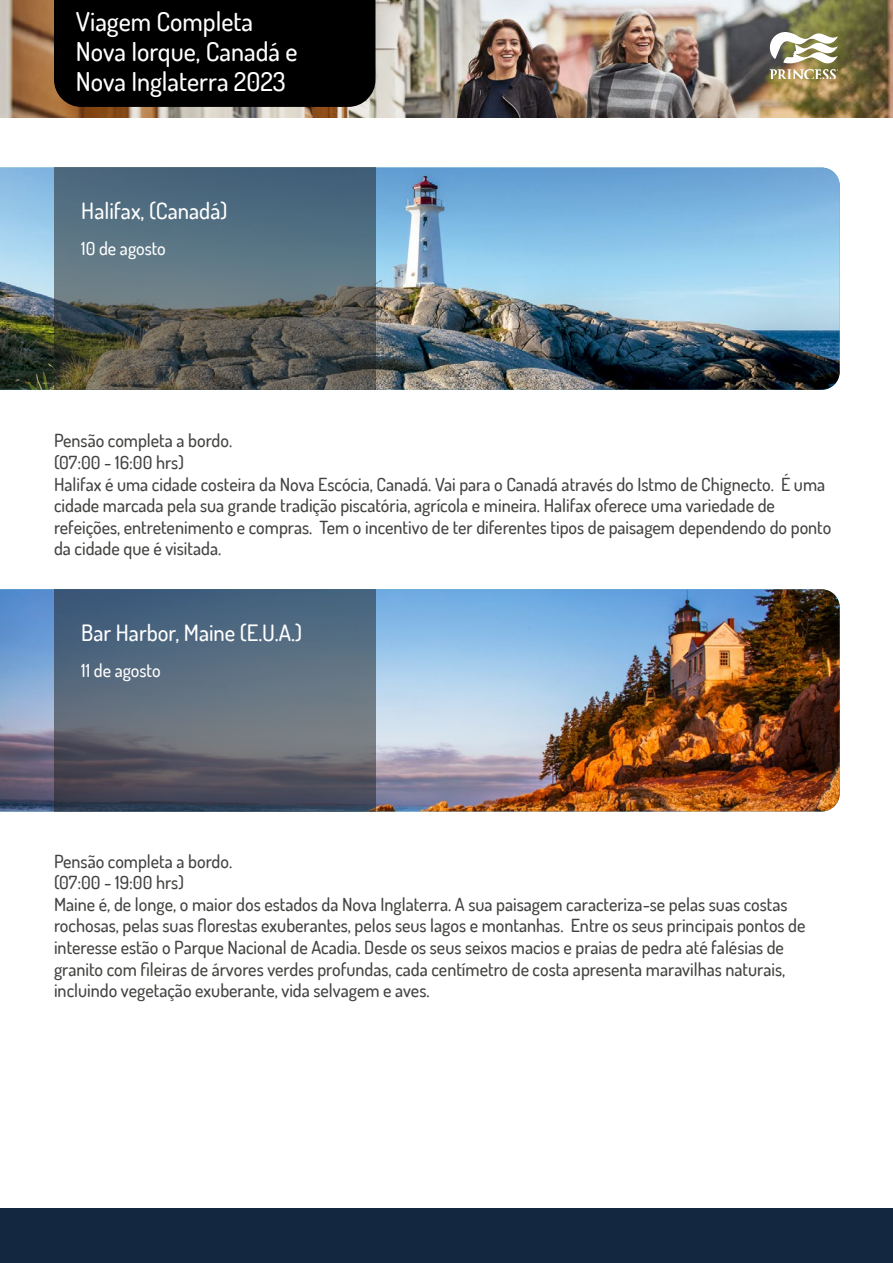
<style>
.page{position:relative;width:893px;height:1263px;background:#fff}
.page>*{position:absolute;margin:0;border:0;box-sizing:border-box;transform-origin:0 0}
.t1{font:500 25.95px/30px "Dosis";color:#fff}
.t2{font:500 22.5px "Dosis";color:#fff}
.t3{font:500 18px/21.6px "Dosis";color:#424340}
.t4{font:500 18px "Dosis";color:#fff}
</style>
<div class="page">
<div style="left:0;top:1209px;width:893px;height:54px;background:#142740"></div>
<img style="left:0;top:589px;width:840px;height:222px">
<svg style="left:55px;top:589px;width:321px;height:222px;background:#576475"></svg>
<img style="left:0;top:168px;width:840px;height:222px">
<svg style="left:55px;top:168px;width:321px;height:222px;background:#54646a"></svg>
<img style="left:0;top:0;width:893px;height:118px">
<div style="left:54px;top:0;width:321px;height:107px;background:#000"></div>
<svg style="left:770px;top:30px;width:68px;height:48px"></svg>
<h1 class="t1" style="left:76px;top:6px;width:223px">Viagem Completa<br>Nova Iorque, Canadá e<br>Nova Inglaterra 2023</h1>
<p class="t2" style="left:81px;top:196px;width:148px">Halifax, (Canadá)</p>
<p class="t4" style="left:81px;top:237px;width:86px">10 de agosto</p>
<p class="t3" style="left:54px;top:429px;width:779px">Pensão completa a bordo.<br>(07:00 - 16:00 hrs)<br>Halifax é uma cidade costeira da Nova Escócia, Canadá. Vai para o Canadá através do Istmo de Chignecto. É uma cidade marcada pela sua grande tradição piscatória, agrícola e mineira. Halifax oferece uma variedade de refeições, entretenimento e compras. Tem o incentivo de ter diferentes tipos de paisagem dependendo do ponto da cidade que é visitada.</p>
<p class="t2" style="left:81px;top:618px;width:222px">Bar Harbor, Maine (E.U.A.)</p>
<p class="t4" style="left:81px;top:659px;width:81px">11 de agosto</p>
<p class="t3" style="left:54px;top:850px;width:753px">Pensão completa a bordo.<br>(07:00 - 19:00 hrs)<br>Maine é, de longe, o maior dos estados da Nova Inglaterra. A sua paisagem caracteriza-se pelas suas costas rochosas, pelas suas florestas exuberantes, pelos seus lagos e montanhas. Entre os seus principais pontos de interesse estão o Parque Nacional de Acadia. Desde os seus seixos macios e praias de pedra até falésias de granito com fileiras de árvores verdes profundas, cada centímetro de costa apresenta maravilhas naturais, incluindo vegetação exuberante, vida selvagem e aves.</p>
</div>
